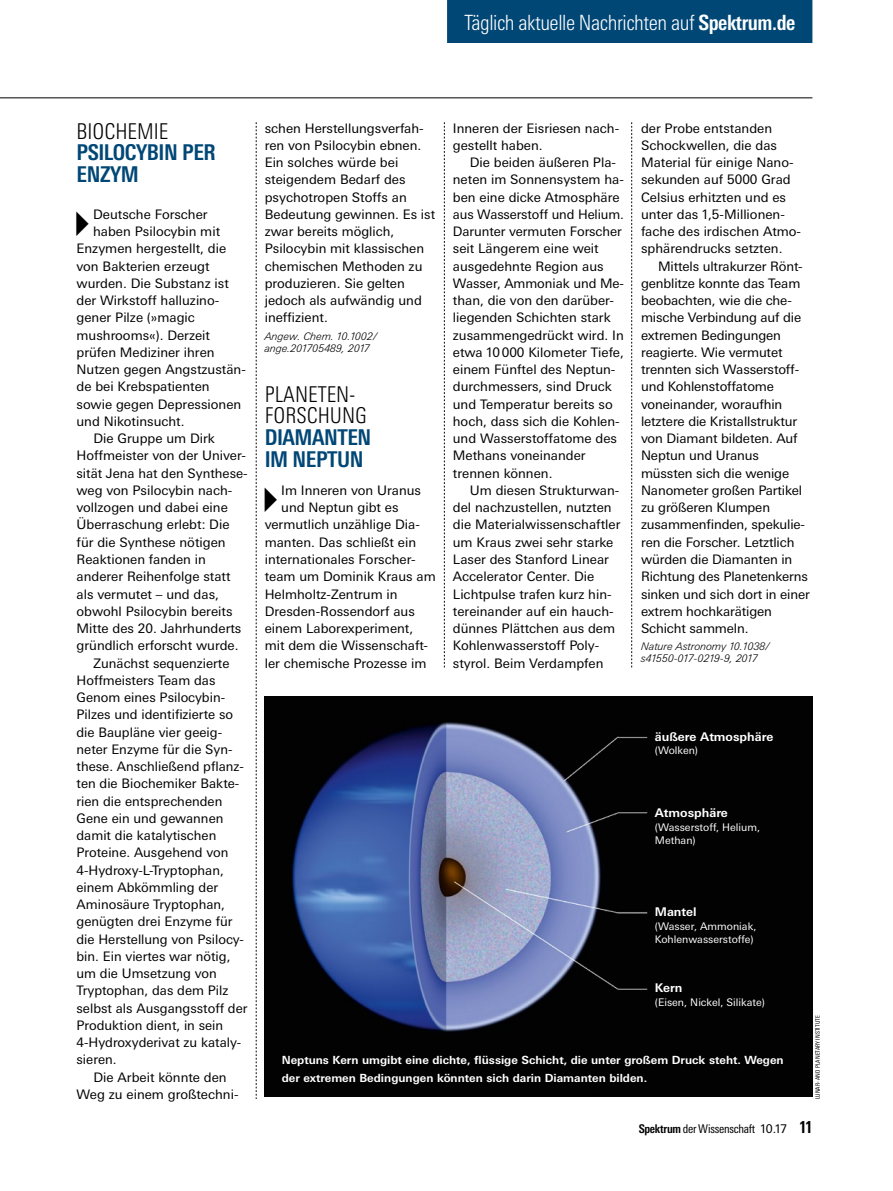
<style>
.page{position:relative;width:893px;height:1191px;background:#fff}
.page>*{position:absolute;margin:0;border:0;box-sizing:border-box;transform-origin:0 0}
.SPEKTROGRAMM_Uebersc{font:700 condensed 21.75px/21.8px "Univers Next Pro";letter-spacing:-.02em;color:#004776}
.SPEKTROGRAMM_Dachzei{font:300 condensed 21.75px/21px "Univers Next Pro";color:#000}
.t1{font:300 condensed 21px "Univers Next Pro";letter-spacing:-.02em;color:#fff}
.Grundtext_mit_Einzug{font:13.2px/17.2px "Univers Next Pro";color:#000}
.Grundtext_Initial_kl{font:13.2px/17.2px "Univers Next Pro";color:#000}
.Bildbeschriftung{font:700 12px "Univers Next Pro";color:#fff}
.t2{font:condensed 12px "Univers Next Pro";letter-spacing:-.025em;color:#000}
.Bildunterschrift{font:700 11.25px/17.2px "Univers Next Pro";color:#fff}
.Bildbeschriftung-2{font:10.5px/13.5px "Univers Next Pro";color:#fff}
.Quelle{font:italic 300 10.5px/12px "Univers Next Pro";letter-spacing:.005em;color:#000}
.Bildnachweis{font:condensed 6px "Univers Next Pro";letter-spacing:.01em;color:#000}
.s1{font-weight:700}
.s2{font-stretch:normal}
.s3{font-weight:700;font-size:16.5px}
</style>
<div class="page">
<hr style="left:0;top:98px;width:812px;height:1px;background:#000">
<div style="left:447px;top:0;width:365px;height:43px;background:#004776"></div>
<img style="left:265px;top:697px;width:547px;height:399px">
<svg style="left:256px;top:122px;width:1px;height:977px"></svg>
<svg style="left:444px;top:122px;width:1px;height:545px"></svg>
<svg style="left:631px;top:122px;width:1px;height:545px"></svg>
<h2 class="t1" style="left:464px;top:10px;width:332px">Täglich aktuelle Nachrichten auf <span class="s1">Spektrum.de</span></h2>
<p class="SPEKTROGRAMM_Dachzei" style="left:77px;top:120px;width:93px">BIOCHEMIE</p>
<p class="SPEKTROGRAMM_Uebersc" style="left:77px;top:142px;width:141px">PSILOCYBIN PER<br>ENZYM</p>
<p class="Grundtext_Initial_kl" style="left:62px;top:205px;width:147px">✔Deutsche Forscher</p>
<p class="Grundtext_Initial_kl" style="left:93px;top:223px;width:129px">haben Psilocybin mit</p>
<p class="Grundtext_Initial_kl" style="left:77px;top:240px;width:151px">Enzymen hergestellt, die</p>
<p class="Grundtext_Initial_kl" style="left:77px;top:257px;width:135px">von Bakterien erzeugt</p>
<p class="Grundtext_Initial_kl" style="left:77px;top:274px;width:154px">wurden. Die Substanz ist</p>
<p class="Grundtext_Initial_kl" style="left:77px;top:292px;width:144px">der Wirkstoff halluzino-</p>
<p class="Grundtext_Initial_kl" style="left:77px;top:309px;width:120px">gener Pilze (»magic</p>
<p class="Grundtext_Initial_kl" style="left:77px;top:326px;width:135px">mushrooms«). Derzeit</p>
<p class="Grundtext_Initial_kl" style="left:77px;top:343px;width:140px">prüfen Mediziner ihren</p>
<p class="Grundtext_Initial_kl" style="left:77px;top:361px;width:171px">Nutzen gegen Angstzustän-</p>
<p class="Grundtext_Initial_kl" style="left:77px;top:378px;width:135px">de bei Krebspatienten</p>
<p class="Grundtext_Initial_kl" style="left:77px;top:395px;width:166px">sowie gegen Depressionen</p>
<p class="Grundtext_Initial_kl" style="left:77px;top:412px;width:110px">und Nikotinsucht.</p>
<p class="Grundtext_mit_Einzug" style="left:77px;top:430px;width:172px;text-indent:17px">Die Gruppe um Dirk<br>Hoffmeister von der Univer&shy;sität Jena hat den Synthese&shy;weg von Psilocybin nach&shy;vollzogen und dabei eine<br>Überraschung erlebt: Die für die Synthese nötigen<br>Reaktionen fanden in anderer Reihenfolge statt als vermutet – und das, obwohl Psilocybin bereits<br>Mitte des 20. Jahrhunderts gründlich erforscht wurde.</p>
<p class="Grundtext_mit_Einzug" style="left:77px;top:654px;width:173px;text-indent:17px">Zunächst sequenzierte<br>Hoffmeisters Team das<br>Genom eines Psilocybin-<br>Pilzes und identifizierte so die Baupläne vier geeig&shy;neter Enzyme für die Syn&shy;these. Anschließend pflanz&shy;ten die Biochemiker Bakte&shy;rien die entsprechenden<br>Gene ein und gewannen damit die katalytischen<br>Proteine. Ausgehend von<br>4-Hydroxy-L-Tryptophan, einem Abkömmling der<br>Aminosäure Tryptophan, genügten drei Enzyme für die Herstellung von Psilocy&shy;bin. Ein viertes war nötig, um die Umsetzung von<br>Tryptophan, das dem Pilz selbst als Ausgangsstoff der<br>Produktion dient, in sein<br>4-Hydroxyderivat zu kataly&shy;sieren.</p>
<p class="Grundtext_mit_Einzug" style="left:77px;top:1068px;width:162px;text-align:center">Die Arbeit könnte den<br>Weg zu einem großtechni-</p>
<p class="Grundtext_mit_Einzug" style="left:265px;top:119px;width:172px">schen Herstellungsverfah&shy;ren von Psilocybin ebnen.<br>Ein solches würde bei steigendem Bedarf des psychotropen Stoffs an<br>Bedeutung gewinnen. Es ist zwar bereits möglich,<br>Psilocybin mit klassischen chemischen Methoden zu produzieren. Sie gelten jedoch als aufwändig und ineffizient.</p>
<p class="Quelle" style="left:265px;top:330px;width:114px">Angew. Chem. 10.1002/ ange.201705489, 2017</p>
<p class="SPEKTROGRAMM_Dachzei" style="left:265px;top:384px;width:104px">PLANETEN-<br>FORSCHUNG</p>
<p class="SPEKTROGRAMM_Uebersc" style="left:265px;top:426px;width:108px">DIAMANTEN<br>IM NEPTUN</p>
<p class="Grundtext_Initial_kl" style="left:250px;top:481px;width:173px">✔Im Inneren von Uranus</p>
<p class="Grundtext_Initial_kl" style="left:281px;top:499px;width:119px">und Neptun gibt es</p>
<p class="Grundtext_Initial_kl" style="left:265px;top:516px;width:157px">vermutlich unzählige Dia-</p>
<p class="Grundtext_Initial_kl" style="left:265px;top:533px;width:153px">manten. Das schließt ein</p>
<p class="Grundtext_Initial_kl" style="left:265px;top:550px;width:152px">internationales Forscher-</p>
<p class="Grundtext_Initial_kl" style="left:265px;top:568px;width:173px">team um Dominik Kraus am</p>
<p class="Grundtext_Initial_kl" style="left:265px;top:585px;width:134px">Helmholtz-Zentrum in</p>
<p class="Grundtext_Initial_kl" style="left:265px;top:602px;width:152px">Dresden-Rossendorf aus</p>
<p class="Grundtext_Initial_kl" style="left:265px;top:619px;width:150px">einem Laborexperiment,</p>
<p class="Grundtext_Initial_kl" style="left:265px;top:637px;width:165px">mit dem die Wissenschaft-</p>
<p class="Grundtext_Initial_kl" style="left:265px;top:654px;width:163px">ler chemische Prozesse im</p>
<p class="Grundtext_Initial_kl" style="left:453px;top:119px;width:168px">Inneren der Eisriesen nach&shy;gestellt haben.</p>
<p class="Grundtext_mit_Einzug" style="left:453px;top:154px;width:173px;text-indent:17px">Die beiden äußeren Pla&shy;neten im Sonnensystem ha&shy;ben eine dicke Atmosphäre aus Wasserstoff und Helium.<br>Darunter vermuten Forscher seit Längerem eine weit ausgedehnte Region aus<br>Wasser, Ammoniak und Me&shy;than, die von den darüber&shy;liegenden Schichten stark zusammengedrückt wird. In etwa 10000 Kilometer Tiefe, einem Fünftel des Neptun&shy;durchmessers, sind Druck und Temperatur bereits so hoch, dass sich die Kohlen&shy;und Wasserstoffatome des<br>Methans voneinander trennen können.</p>
<p class="Grundtext_mit_Einzug" style="left:453px;top:481px;width:169px;text-indent:17px">Um diesen Strukturwan&shy;del nachzustellen, nutzten die Materialwissenschaftler um Kraus zwei sehr starke<br>Laser des Stanford Linear<br>Accelerator Center. Die<br>Lichtpulse trafen kurz hin&shy;tereinander auf ein hauch&shy;dünnes Plättchen aus dem<br>Kohlenwasserstoff Poly&shy;styrol. Beim Verdampfen</p>
<p class="Grundtext_mit_Einzug" style="left:641px;top:119px;width:162px">der Probe entstanden<br>Schockwellen, die das<br>Material für einige Nano&shy;sekunden auf 5000 Grad<br>Celsius erhitzten und es unter das 1,5-Millionen&shy;fache des irdischen Atmo&shy;sphärendrucks setzten.</p>
<p class="Grundtext_mit_Einzug" style="left:641px;top:257px;width:170px;text-indent:17px">Mittels ultrakurzer Rönt&shy;genblitze konnte das Team beobachten, wie die che&shy;mische Verbindung auf die extremen Bedingungen reagierte. Wie vermutet trennten sich Wasserstoff&shy;und Kohlenstoffatome voneinander, woraufhin letztere die Kristallstruktur von Diamant bildeten. Auf<br>Neptun und Uranus müssten sich die wenige<br>Nanometer großen Partikel zu größeren Klumpen zusammenfinden, spekulie&shy;ren die Forscher. Letztlich würden die Diamanten in<br>Richtung des Planetenkerns sinken und sich dort in einer extrem hochkarätigen<br>Schicht sammeln.</p>
<p class="Quelle" style="left:641px;top:640px;width:130px">Nature Astronomy 10.1038/ s41550-017-0219-9, 2017</p>
<p class="Bildbeschriftung" style="left:655px;top:729px;width:120px">äußere Atmosphäre</p>
<p class="Bildbeschriftung-2" style="left:655px;top:744px;width:45px">(Wolken)</p>
<p class="Bildbeschriftung" style="left:655px;top:805px;width:75px">Atmosphäre</p>
<p class="Bildbeschriftung-2" style="left:655px;top:820px;width:107px">(Wasserstoff, Helium,<br>Methan)</p>
<p class="Bildbeschriftung" style="left:655px;top:904px;width:43px">Mantel</p>
<p class="Bildbeschriftung-2" style="left:655px;top:919px;width:103px">(Wasser, Ammoniak,</p>
<p class="Bildbeschriftung-2" style="left:655px;top:932px;width:100px">Kohlenwasserstoffe)</p>
<p class="Bildbeschriftung" style="left:655px;top:980px;width:29px">Kern</p>
<p class="Bildbeschriftung-2" style="left:655px;top:995px;width:112px">(Eisen, Nickel, Silikate)</p>
<p class="Bildunterschrift" style="left:282px;top:1051px;width:503px">Neptuns Kern umgibt eine dichte, flüssige Schicht, die unter großem Druck steht. Wegen der extremen Bedingungen könnten sich darin Diamanten bilden.</p>
<p class="Bildnachweis" style="left:814px;top:1099px;width:85px;rotate:-90deg">LUNAR- AND PLANETARY INSTITUTE</p>
<p class="t2" style="left:639px;top:1122px;width:175px"><span class="s1">Spektrum</span> der Wissenschaft <span class="s2">10.17</span> <span class="s3">11</span></p>
</div>
